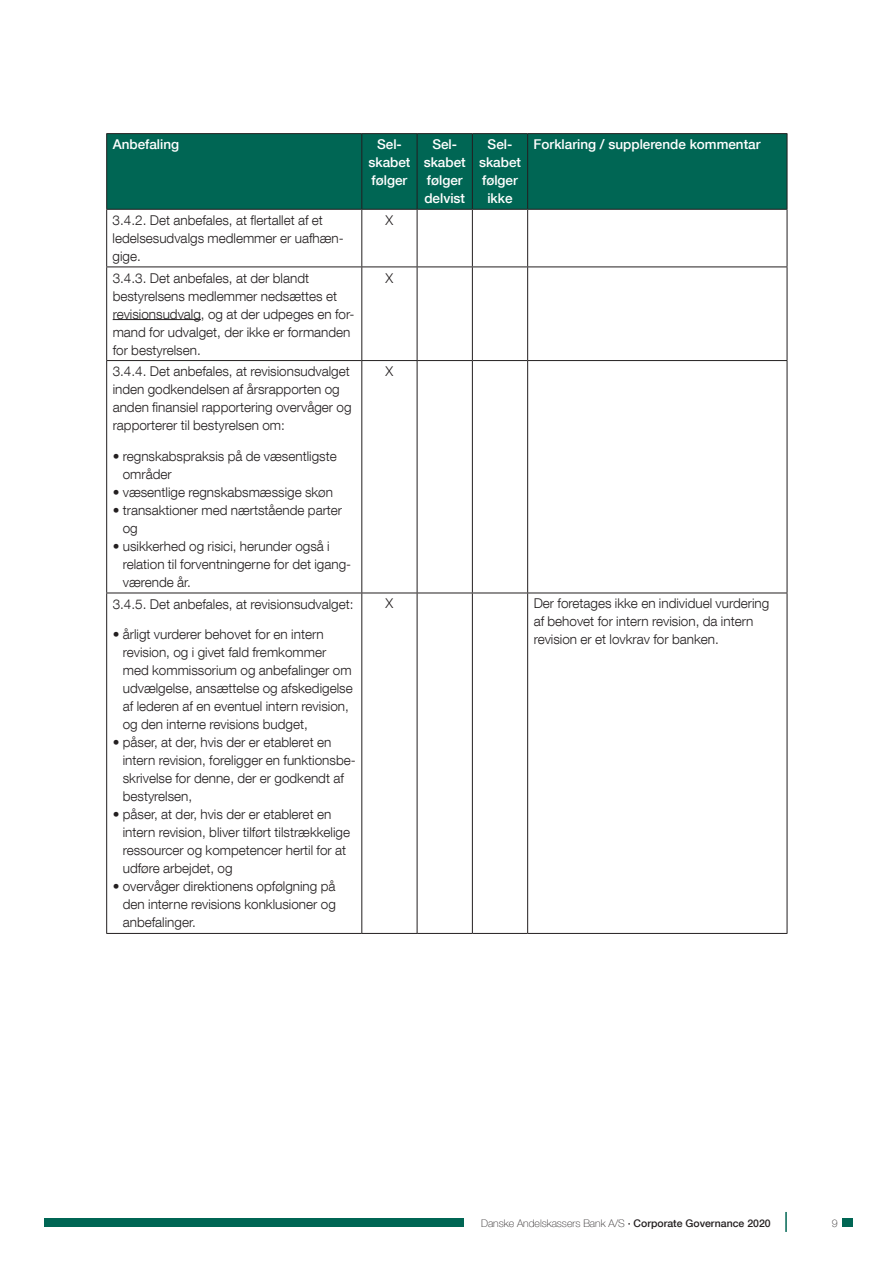
<style>
.page{position:relative;width:893px;height:1263px;background:#fff}
.page>*{position:absolute;margin:0;border:0;box-sizing:border-box;transform-origin:0 0}
.t1{font:300 13.5px/18px "Helvetica Neue LT Com";color:#231f20}
.t2{font:500 13.5px/18px "Helvetica Neue LT Com";color:#fff;text-align:center}
.t3{font:100 10.5px "Helvetica Neue LT Com";color:#231f20}
.s1{font-weight:500}
</style>
<div class="page">
<hr style="left:785px;top:1212px;width:2px;height:20px;background:#006654">
<div style="left:44px;top:1218px;width:419px;height:9px;background:#006654"></div>
<div style="left:842px;top:1218px;width:11px;height:9px;background:#006654"></div>
<div style="left:107px;top:134px;width:680px;height:75px;background:#006654"></div>
<hr style="left:106px;top:210px;width:1px;height:57px;background:#231f20">
<hr style="left:361px;top:210px;width:1px;height:57px;background:#231f20">
<hr style="left:417px;top:210px;width:1px;height:57px;background:#231f20">
<hr style="left:472px;top:210px;width:1px;height:57px;background:#231f20">
<hr style="left:527px;top:210px;width:1px;height:57px;background:#231f20">
<hr style="left:787px;top:210px;width:1px;height:57px;background:#231f20">
<hr style="left:106px;top:267px;width:256px;height:1px;background:#231f20">
<hr style="left:106px;top:267px;width:1px;height:93px;background:#231f20">
<hr style="left:362px;top:267px;width:55px;height:1px;background:#231f20">
<hr style="left:361px;top:267px;width:1px;height:93px;background:#231f20">
<hr style="left:417px;top:267px;width:55px;height:1px;background:#231f20">
<hr style="left:417px;top:267px;width:1px;height:93px;background:#231f20">
<hr style="left:472px;top:267px;width:56px;height:1px;background:#231f20">
<hr style="left:472px;top:267px;width:1px;height:93px;background:#231f20">
<hr style="left:528px;top:267px;width:259px;height:1px;background:#231f20">
<hr style="left:527px;top:267px;width:1px;height:93px;background:#231f20">
<hr style="left:787px;top:267px;width:1px;height:93px;background:#231f20">
<hr style="left:106px;top:360px;width:256px;height:1px;background:#231f20">
<hr style="left:106px;top:361px;width:1px;height:232px;background:#231f20">
<hr style="left:362px;top:360px;width:55px;height:1px;background:#231f20">
<hr style="left:361px;top:361px;width:1px;height:232px;background:#231f20">
<hr style="left:417px;top:360px;width:55px;height:1px;background:#231f20">
<hr style="left:417px;top:361px;width:1px;height:232px;background:#231f20">
<hr style="left:472px;top:360px;width:56px;height:1px;background:#231f20">
<hr style="left:472px;top:361px;width:1px;height:232px;background:#231f20">
<hr style="left:528px;top:360px;width:259px;height:1px;background:#231f20">
<hr style="left:527px;top:361px;width:1px;height:232px;background:#231f20">
<hr style="left:787px;top:361px;width:1px;height:232px;background:#231f20">
<hr style="left:106px;top:593px;width:256px;height:1px;background:#231f20">
<hr style="left:106px;top:593px;width:1px;height:340px;background:#231f20">
<hr style="left:362px;top:593px;width:55px;height:1px;background:#231f20">
<hr style="left:361px;top:593px;width:1px;height:340px;background:#231f20">
<hr style="left:417px;top:593px;width:55px;height:1px;background:#231f20">
<hr style="left:417px;top:593px;width:1px;height:340px;background:#231f20">
<hr style="left:472px;top:593px;width:56px;height:1px;background:#231f20">
<hr style="left:472px;top:593px;width:1px;height:340px;background:#231f20">
<hr style="left:528px;top:593px;width:259px;height:1px;background:#231f20">
<hr style="left:527px;top:593px;width:1px;height:340px;background:#231f20">
<hr style="left:787px;top:593px;width:1px;height:340px;background:#231f20">
<hr style="left:106px;top:933px;width:256px;height:1px;background:#231f20">
<hr style="left:362px;top:933px;width:55px;height:1px;background:#231f20">
<hr style="left:417px;top:933px;width:55px;height:1px;background:#231f20">
<hr style="left:472px;top:933px;width:56px;height:1px;background:#231f20">
<hr style="left:528px;top:933px;width:259px;height:1px;background:#231f20">
<hr style="left:106px;top:133px;width:256px;height:1px;background:#231f20">
<hr style="left:106px;top:134px;width:1px;height:75px;background:#231f20">
<hr style="left:362px;top:133px;width:55px;height:1px;background:#231f20">
<hr style="left:361px;top:134px;width:1px;height:75px;background:#231f20">
<hr style="left:417px;top:133px;width:55px;height:1px;background:#231f20">
<hr style="left:417px;top:134px;width:1px;height:75px;background:#231f20">
<hr style="left:472px;top:133px;width:56px;height:1px;background:#231f20">
<hr style="left:472px;top:134px;width:1px;height:75px;background:#231f20">
<hr style="left:528px;top:133px;width:259px;height:1px;background:#231f20">
<hr style="left:527px;top:134px;width:1px;height:75px;background:#231f20">
<hr style="left:787px;top:134px;width:1px;height:75px;background:#231f20">
<hr style="left:106px;top:209px;width:256px;height:1px;background:#231f20">
<hr style="left:362px;top:209px;width:55px;height:1px;background:#231f20">
<hr style="left:417px;top:209px;width:55px;height:1px;background:#231f20">
<hr style="left:472px;top:209px;width:56px;height:1px;background:#231f20">
<hr style="left:528px;top:209px;width:259px;height:1px;background:#231f20">
<hr style="left:113px;top:319px;width:88px;height:1px;background:#231f20">
<p class="t2" style="left:113px;top:135px;width:68px">Anbefaling</p>
<p class="t2" style="left:368px;top:135px;width:44px">Sel&shy;skabet følger</p>
<p class="t2" style="left:424px;top:135px;width:44px">Sel&shy;skabet følger delvist</p>
<p class="t2" style="left:479px;top:135px;width:44px">Sel&shy;skabet følger ikke</p>
<p class="t2" style="left:534px;top:135px;width:228px">Forklaring / supplerende kommentar</p>
<p class="t1" style="left:113px;top:211px;width:233px">3.4.2. Det anbefales, at flertallet af et ledelsesudvalgs medlemmer er uafhæn&shy;gige.</p>
<p class="t1" style="left:386px;top:211px;width:9px">X</p>
<p class="t1" style="left:113px;top:268px;width:243px">3.4.3. Det anbefales, at der blandt bestyrelsens medlemmer nedsættes et revisionsudvalg, og at der udpeges en for&shy;mand for udvalget, der ikke er formanden for bestyrelsen.</p>
<p class="t1" style="left:386px;top:268px;width:9px">X</p>
<p class="t1" style="left:113px;top:362px;width:240px">3.4.4. Det anbefales, at revisionsudvalget inden godkendelsen af årsrapporten og anden finansiel rapportering overvåger og rapporterer til bestyrelsen om:</p>
<p class="t1" style="left:123px;top:447px;width:215px;text-indent:-10px">• regnskabspraksis på de væsentligste områder</p>
<p class="t1" style="left:113px;top:483px;width:222px">• væsentlige regnskabsmæssige skøn</p>
<p class="t1" style="left:123px;top:501px;width:221px;text-indent:-10px">• transaktioner med nærtstående parter og</p>
<p class="t1" style="left:123px;top:537px;width:230px;text-indent:-10px">• usikkerhed og risici, herunder også i relation til forventningerne for det igang&shy;værende år.</p>
<p class="t1" style="left:386px;top:362px;width:9px">X</p>
<p class="t1" style="left:113px;top:594px;width:242px">3.4.5. Det anbefales, at revisionsudvalget:</p>
<p class="t1" style="left:123px;top:625px;width:231px;text-indent:-10px">• årligt vurderer behovet for en intern revision, og i givet fald fremkommer med kommissorium og anbefalinger om udvælgelse, ansættelse og afskedigelse af lederen af en eventuel intern revision, og den interne revisions budget,</p>
<p class="t1" style="left:123px;top:733px;width:234px;text-indent:-10px">• påser, at der, hvis der er etableret en intern revision, foreligger en funktionsbe&shy;skrivelse for denne, der er godkendt af bestyrelsen,</p>
<p class="t1" style="left:123px;top:805px;width:229px;text-indent:-10px">• påser, at der, hvis der er etableret en intern revision, bliver tilført tilstrækkelige ressourcer og kompetencer hertil for at udføre arbejdet, og</p>
<p class="t1" style="left:123px;top:877px;width:215px;text-align:justify;text-indent:-10px">• overvåger direktionens opfølgning på den interne revisions konklusioner og anbefalinger.</p>
<p class="t1" style="left:386px;top:594px;width:9px">X</p>
<p class="t1" style="left:534px;top:594px;width:237px">Der foretages ikke en individuel vurdering af behovet for intern revision, da intern revision er et lovkrav for banken.</p>
<p class="t3" style="left:481px;top:1217px;width:291px">Danske Andelskassers Bank A/S <span class="s1">· Corporate Governance 2020</span></p>
<p class="t3" style="left:832px;top:1217px;width:7px">9</p>
</div>
